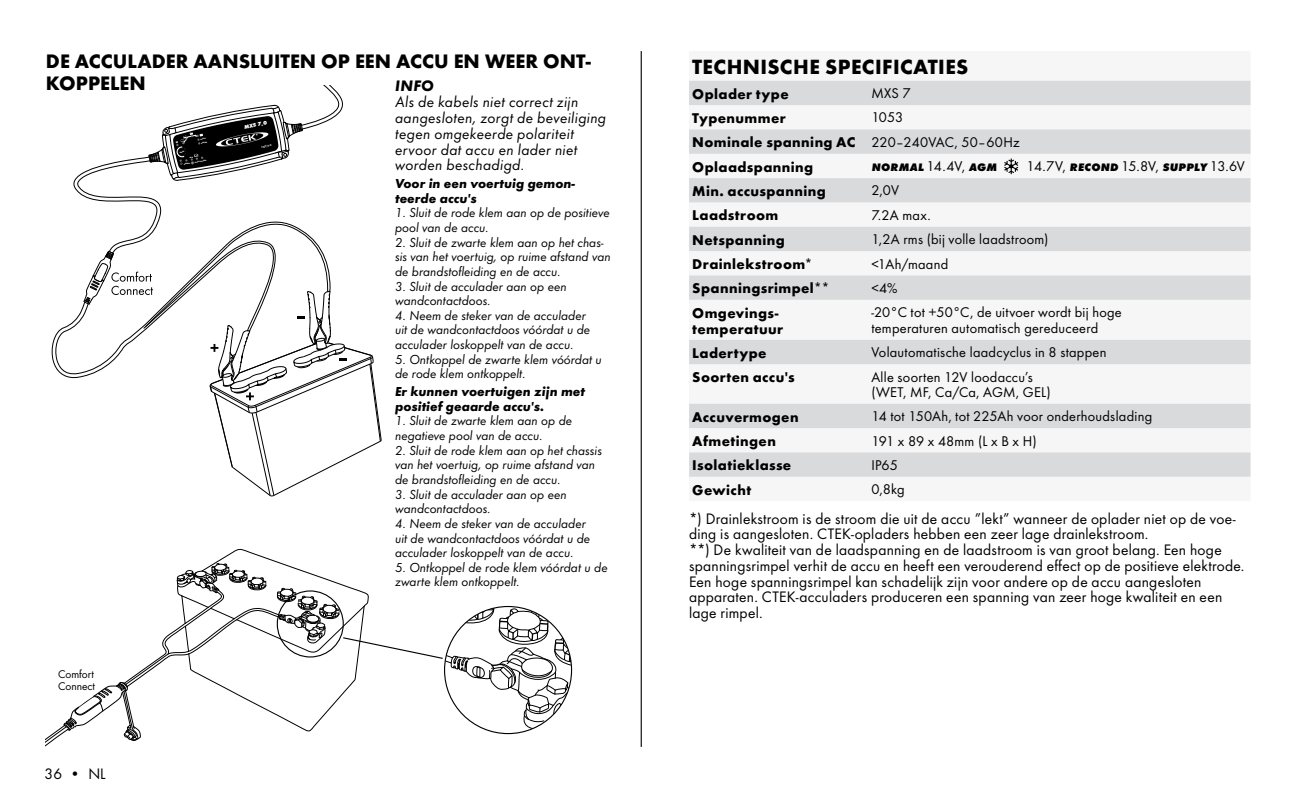
<style>
.page{position:relative;width:1308px;height:798px;background:#fff}
.page>*{position:absolute;margin:0;border:0;box-sizing:border-box;transform-origin:0 0}
.t1{font:700 21.38px "Futura";letter-spacing:.02em;color:#000}
.t2{font:700 20.25px/21.4px "Futura";color:#000}
.t3{font:15.75px/15.8px "Futura Boo";letter-spacing:.015em;color:#000}
.t4{font:15.75px/15.8px "Futura Boo Obl";letter-spacing:.02em;color:#000}
.t5{font:italic 700 15.75px "Futura";color:#000}
.t6{font:14.62px/15.8px "Futura Boo";letter-spacing:.02em;color:#000}
.t7{font:700 14.62px/24.3px "Futura";letter-spacing:.03em;color:#000}
.t8{font:14.62px "Futura Boo";letter-spacing:-.03em;color:#000}
.t9{font:13.5px/14.6px "Futura Boo Obl";color:#000}
.t10{font:italic 700 13.5px/14.6px "Futura";color:#000}
.t11{font:11.7px/11.7px "Futura Boo";color:#000}
.t12{font:italic 700 expanded 11.25px "Futura";letter-spacing:.025em;color:#000}
.t13{font:italic 700 expanded 5.4px "Futura";color:#fff}
.t14{font:italic 700 expanded 2.7px "Futura";color:#b1b3b4}
.s1{font-family:"Futura Boo";font-weight:400}
.s2{font-family:"Futura Boo";font-weight:400;font-style:normal;font-stretch:normal;font-size:14.62px}
.s3{font-family:"Futura";font-weight:700;font-style:italic;font-stretch:expanded;font-size:11.25px}
</style>
<div class="page">
<hr style="left:640px;top:51px;width:2px;height:695px;background:#000">
<svg style="left:689px;top:81px;width:561px;height:395px;fill:#f0f0f1"></svg>
<svg style="left:1004px;top:158px;width:14px;height:16px"></svg>
<svg style="left:51px;top:85px;width:331px;height:411px"></svg>
<svg style="left:46px;top:548px;width:525px;height:198px"></svg>
<h2 class="t2" style="left:46px;top:50px;width:546px">DE ACCULADER AANSLUITEN OP EEN ACCU EN WEER ONT-<br>KOPPELEN</h2>
<p class="t5" style="left:395px;top:76px;width:40px">INFO</p>
<p class="t4" style="left:395px;top:94px;width:213px">Als de kabels niet correct zijn aangesloten, zorgt de beveiliging tegen omgekeerde polariteit ervoor dat accu en lader niet worden beschadigd.</p>
<p class="t10" style="left:395px;top:176px;width:182px">Voor in een voertuig gemon&shy;teerde accu's</p>
<p class="t9" style="left:395px;top:205px;width:216px">1. Sluit de rode klem aan op de positieve pool van de accu.</p>
<p class="t9" style="left:395px;top:235px;width:217px">2. Sluit de zwarte klem aan op het chas&shy;sis van het voertuig, op ruime afstand van de brandstofleiding en de accu.</p>
<p class="t9" style="left:395px;top:278px;width:173px">3. Sluit de acculader aan op een wandcontactdoos.</p>
<p class="t9" style="left:395px;top:308px;width:197px">4. Neem de steker van de acculader uit de wandcontactdoos vóórdat u de acculader loskoppelt van de accu.</p>
<p class="t9" style="left:395px;top:351px;width:208px">5. Ontkoppel de zwarte klem vóórdat u de rode klem ontkoppelt.</p>
<p class="t10" style="left:395px;top:384px;width:191px">Er kunnen voertuigen zijn met positief geaarde accu's.</p>
<p class="t9" style="left:395px;top:413px;width:179px">1. Sluit de zwarte klem aan op de negatieve pool van de accu.</p>
<p class="t9" style="left:395px;top:442px;width:208px">2. Sluit de rode klem aan op het chassis van het voertuig, op ruime afstand van de brandstofleiding en de accu.</p>
<p class="t9" style="left:395px;top:486px;width:173px">3. Sluit de acculader aan op een wandcontactdoos.</p>
<p class="t9" style="left:395px;top:516px;width:197px">4. Neem de steker van de acculader uit de wandcontactdoos vóórdat u de acculader loskoppelt van de accu.</p>
<p class="t9" style="left:395px;top:559px;width:214px">5. Ontkoppel de rode klem vóórdat u de zwarte klem ontkoppelt.</p>
<p class="t13" style="left:243px;top:124px;width:25px;rotate:-12deg">MXS 7.0</p>
<p class="t14" style="left:260px;top:145px;width:12px;rotate:-12deg">12V/7A</p>
<p class="t11" style="left:58px;top:668px;width:38px">Comfort<br>Connect</p>
<p class="t3" style="left:45px;top:765px;width:62px">36 • NL</p>
<h1 class="t1" style="left:692px;top:54px;width:278px">TECHNISCHE SPECIFICATIES</h1>
<p class="t7" style="left:692px;top:81px;width:98px">Oplader type</p>
<p class="t6" style="left:871px;top:85px;width:41px">MXS 7</p>
<p class="t7" style="left:692px;top:106px;width:95px">Typenummer</p>
<p class="t6" style="left:871px;top:110px;width:33px">1053</p>
<p class="t7" style="left:692px;top:130px;width:329px">Nominale spanning AC <span class="s1">220–240VAC, 50–60Hz<br></span>Oplaadspanning</p>
<p class="t12" style="left:871px;top:161px;width:127px">NORMAL <span class="s2">14.4V,</span> AGM</p>
<p class="t8" style="left:1026px;top:158px;width:220px">14.7V, <span class="s3">RECOND</span> 15.8V, <span class="s3">SUPPLY</span> 13.6V</p>
<p class="t7" style="left:692px;top:179px;width:135px">Min. accuspanning</p>
<p class="t6" style="left:871px;top:182px;width:29px">2,0V</p>
<p class="t7" style="left:692px;top:203px;width:88px">Laadstroom</p>
<p class="t6" style="left:871px;top:207px;width:61px">7.2A max.</p>
<p class="t7" style="left:692px;top:227px;width:94px">Netspanning</p>
<p class="t6" style="left:871px;top:231px;width:179px">1,2A rms (bij volle laadstroom)</p>
<p class="t7" style="left:692px;top:252px;width:122px">Drainlekstroom*</p>
<p class="t6" style="left:871px;top:255px;width:78px">&lt;1Ah/maand</p>
<p class="t7" style="left:692px;top:276px;width:139px">Spanningsrimpel**</p>
<p class="t6" style="left:871px;top:280px;width:28px">&lt;4%</p>
<p class="t7" style="left:692px;top:304px;width:93px;line-height:15.8px">Omgevings&shy;temperatuur</p>
<p class="t6" style="left:871px;top:304px;width:252px">-20°C tot +50°C, de uitvoer wordt bij hoge temperaturen automatisch gereduceerd</p>
<p class="t7" style="left:692px;top:340px;width:76px">Ladertype</p>
<p class="t6" style="left:871px;top:344px;width:237px">Volautomatische laadcyclus in 8 stappen</p>
<p class="t7" style="left:692px;top:365px;width:104px">Soorten accu's</p>
<p class="t6" style="left:871px;top:368px;width:181px">Alle soorten 12V loodaccu’s (WET, MF, Ca/Ca, AGM, GEL)</p>
<p class="t7" style="left:692px;top:404px;width:108px">Accuvermogen</p>
<p class="t6" style="left:871px;top:408px;width:282px">14 tot 150Ah, tot 225Ah voor onderhoudslading</p>
<p class="t7" style="left:692px;top:428px;width:85px">Afmetingen</p>
<p class="t6" style="left:871px;top:432px;width:167px">191 x 89 x 48mm (L x B x H)</p>
<p class="t7" style="left:692px;top:453px;width:101px">Isolatieklasse</p>
<p class="t6" style="left:871px;top:457px;width:28px">IP65</p>
<p class="t7" style="left:692px;top:477px;width:60px">Gewicht</p>
<p class="t6" style="left:871px;top:481px;width:35px">0,8kg</p>
<p class="t3" style="left:689px;top:510px;width:557px">*) Drainlekstroom is de stroom die uit de accu ”lekt” wanneer de oplader niet op de voe&shy;ding is aangesloten. CTEK-opladers hebben een zeer lage drainlekstroom.<br>**) De kwaliteit van de laadspanning en de laadstroom is van groot belang. Een hoge spanningsrimpel verhit de accu en heeft een verouderend effect op de positieve elektrode.<br>Een hoge spanningsrimpel kan schadelijk zijn voor andere op de accu aangesloten apparaten. CTEK-acculaders produceren een spanning van zeer hoge kwaliteit en een lage rimpel.</p>
</div>
